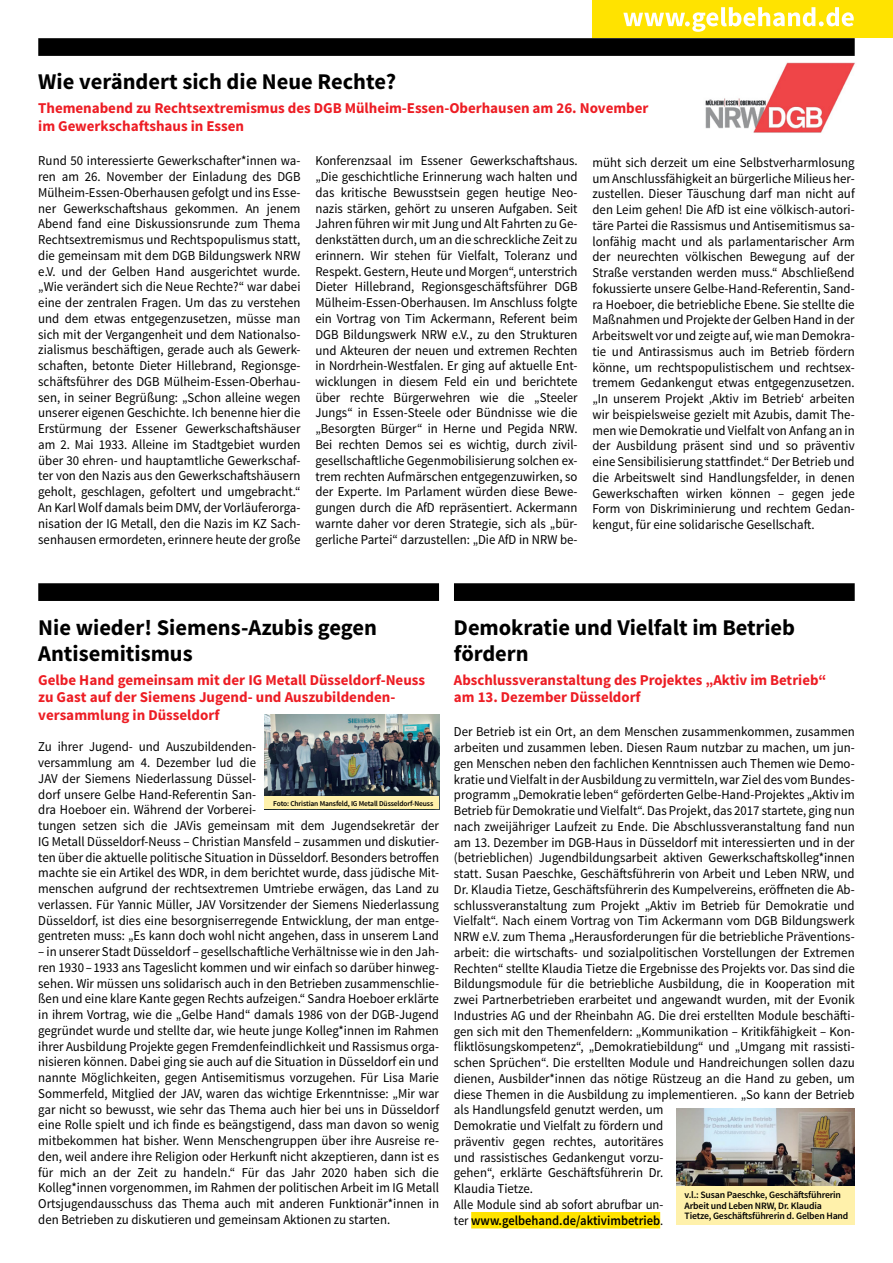
<style>
.page{position:relative;width:893px;height:1263px;background:#fff}
.page>*{position:absolute;margin:0;border:0;box-sizing:border-box;transform-origin:0 0}
.t1{font:700 22.5px/26.5px "Source Sans Pro";color:#000}
.t2{font:700 15px/17.7px "Source Sans Pro";color:#ed1d24}
.t3{font:13.5px/15.8px "Source Sans Pro";color:#000;text-align:justify;scale:.95 1}
.t4{font:600 9.75px/10.5px "Source Sans Pro";letter-spacing:-.02em;color:#000}
.t5{font:600 7.5px "Source Sans Pro";letter-spacing:-.02em;color:#000}
.s1{font-weight:600}
</style>
<div class="page">
<div style="left:592px;top:0;width:301px;height:38px;background:#ffe300"></div>
<svg style="left:623px;top:7px;width:231px;height:25px"></svg>
<img style="left:705px;top:62px;width:150px;height:71px">
<div style="left:38px;top:38px;width:817px;height:18px;background:#000"></div>
<div style="left:454px;top:583px;width:401px;height:18px;background:#000"></div>
<div style="left:38px;top:583px;width:401px;height:18px;background:#000"></div>
<div style="left:471px;top:1212px;width:189px;height:16px;background:#ffe300"></div>
<img style="left:676px;top:1108px;width:179px;height:78px">
<div style="left:676px;top:1186px;width:179px;height:38px;background:#fff1ab"></div>
<img style="left:265px;top:714px;width:174px;height:82px">
<div style="left:265px;top:796px;width:174px;height:13px;background:#fff1ab"></div>
<h1 class="t1" style="left:38px;top:70px;width:359px">Wie verändert sich die Neue Rechte?</h1>
<p class="t2" style="left:38px;top:100px;width:612px">Themenabend zu Rechtsextremismus des DGB Mülheim-Essen-Oberhausen am 26. November im Gewerkschaftshaus in Essen</p>
<p class="t3" style="left:38px;top:153px;width:278px">Rund 50 interessierte Gewerkschafter*innen wa&shy;ren am 26. November der Einladung des DGB Mülheim-Essen-Oberhausen gefolgt und ins Esse&shy;ner Gewerkschaftshaus gekommen. An jenem Abend fand eine Diskussionsrunde zum Thema Rechtsextremismus und Rechtspopulismus statt, die gemeinsam mit dem DGB Bildungswerk NRW e.V. und der Gelben Hand ausgerichtet wurde. „Wie verändert sich die Neue Rechte?“ war dabei eine der zentralen Fragen. Um das zu verstehen und dem etwas entgegenzusetzen, müsse man sich mit der Vergangenheit und dem Nationalso&shy;zialismus beschäftigen, gerade auch als Gewerk&shy;schaften, betonte Dieter Hillebrand, Regionsge&shy;schäftsführer des DGB Mülheim-Essen-Oberhau&shy;sen, in seiner Begrüßung: „Schon alleine wegen unserer eigenen Geschichte. Ich benenne hier die Erstürmung der Essener Gewerkschaftshäuser am 2. Mai 1933. Alleine im Stadtgebiet wurden über 30 ehren- und hauptamtliche Gewerkschaf&shy;ter von den Nazis aus den Gewerkschaftshäusern geholt, geschlagen, gefoltert und umgebracht.“ An Karl Wolf damals beim DMV, der Vorläuferorga&shy;nisation der IG Metall, den die Nazis im KZ Sach&shy;senhausen ermordeten, erinnere heute der große</p>
<p class="t3" style="left:315px;top:153px;width:278px">Konferenzsaal im Essener Gewerkschaftshaus. „Die geschichtliche Erinnerung wach halten und das kritische Bewusstsein gegen heutige Neo&shy;nazis stärken, gehört zu unseren Aufgaben. Seit Jahren führen wir mit Jung und Alt Fahrten zu Ge&shy;denkstätten durch, um an die schreckliche Zeit zu erinnern. Wir stehen für Vielfalt, Toleranz und Respekt. Gestern, Heute und Morgen“, unterstrich Dieter Hillebrand, Regionsgeschäftsführer DGB Mülheim-Essen-Oberhausen. Im Anschluss folgte ein Vortrag von Tim Ackermann, Referent beim DGB Bildungswerk NRW e.V., zu den Strukturen und Akteuren der neuen und extremen Rechten in Nordrhein-Westfalen. Er ging auf aktuelle Ent&shy;wicklungen in diesem Feld ein und berichtete über rechte Bürgerwehren wie die „Steeler Jungs“ in Essen-Steele oder Bündnisse wie die „Besorgten Bürger“ in Herne und Pegida NRW.<br>Bei rechten Demos sei es wichtig, durch zivil&shy;gesellschaftliche Gegenmobilisierung solchen ex&shy;trem rechten Aufmärschen entgegenzuwirken, so der Experte. Im Parlament würden diese Bewe&shy;gungen durch die AfD repräsentiert. Ackermann warnte daher vor deren Strategie, sich als „bür&shy;gerliche Partei“ darzustellen: „Die AfD in NRW be-</p>
<p class="t3" style="left:592px;top:155px;width:278px">müht sich derzeit um eine Selbstverharmlosung um Anschlussfähigkeit an bürgerliche Milieus her&shy;zustellen. Dieser Täuschung darf man nicht auf den Leim gehen! Die AfD ist eine völkisch-autori&shy;täre Partei die Rassismus und Antisemitismus sa&shy;lonfähig macht und als parlamentarischer Arm der neurechten völkischen Bewegung auf der Straße verstanden werden muss.“ Abschließend fokussierte unsere Gelbe-Hand-Referentin, Sand&shy;ra Hoeboer, die betriebliche Ebene. Sie stellte die Maßnahmen und Projekte der Gelben Hand in der Arbeitswelt vor und zeigte auf, wie man Demokra&shy;tie und Antirassismus auch im Betrieb fördern könne, um rechtspopulistischem und rechtsex&shy;tremem Gedankengut etwas entgegenzusetzen. „In unserem Projekt ‚Aktiv im Betrieb‘ arbeiten wir beispielsweise gezielt mit Azubis, damit The&shy;men wie Demokratie und Vielfalt von Anfang an in der Ausbildung präsent sind und so präventiv eine Sensibilisierung stattfindet.“ Der Betrieb und die Arbeitswelt sind Handlungsfelder, in denen Gewerkschaften wirken können – gegen jede Form von Diskriminierung und rechtem Gedan&shy;kengut, für eine solidarische Gesellschaft.</p>
<h1 class="t1" style="left:38px;top:615px;width:340px">Nie wieder! Siemens-Azubis gegen<br>Antisemitismus</h1>
<p class="t2" style="left:38px;top:671px;width:388px">Gelbe Hand gemeinsam mit der IG Metall Düsseldorf-Neuss zu Gast auf der Siemens Jugend- und Auszubildenden&shy;versammlung in Düsseldorf</p>
<p class="t3" style="left:38px;top:739px;width:423px;text-align:left">Zu ihrer Jugend- und Auszubildenden-<br>versammlung am 4. Dezember lud die<br>JAV der Siemens Niederlassung Düssel-<br>dorf unsere Gelbe Hand-Referentin San-<br>dra Hoeboer ein. Während der Vorberei-<br>tungen setzen sich die JAVis gemeinsam mit dem Jugendsekretär der IG Metall Düsseldorf-Neuss – Christian Mansfeld – zusammen und diskutier&shy;ten über die aktuelle politische Situation in Düsseldorf. Besonders betroffen machte sie ein Artikel des WDR, in dem berichtet wurde, dass jüdische Mit&shy;menschen aufgrund der rechtsextremen Umtriebe erwägen, das Land zu verlassen. Für Yannic Müller, JAV Vorsitzender der Siemens Niederlassung Düsseldorf, ist dies eine besorgniserregende Entwicklung, der man entge&shy;gentreten muss: „Es kann doch wohl nicht angehen, dass in unserem Land</p>
<p class="t3" style="left:38px;top:944px;width:423px">– in unserer Stadt Düsseldorf – gesellschaftliche Verhältnisse wie in den Jah&shy;ren 1930 – 1933 ans Tageslicht kommen und wir einfach so darüber hinweg&shy;sehen. Wir müssen uns solidarisch auch in den Betrieben zusammenschlie&shy;ßen und eine klare Kante gegen Rechts aufzeigen.“ Sandra Hoeboer erklärte in ihrem Vortrag, wie die „Gelbe Hand“ damals 1986 von der DGB-Jugend gegründet wurde und stellte dar, wie heute junge Kolleg*innen im Rahmen ihrer Ausbildung Projekte gegen Fremdenfeindlichkeit und Rassismus orga&shy;nisieren können. Dabei ging sie auch auf die Situation in Düsseldorf ein und nannte Möglichkeiten, gegen Antisemitismus vorzugehen. Für Lisa Marie Sommerfeld, Mitglied der JAV, waren das wichtige Erkenntnisse: „Mir war gar nicht so bewusst, wie sehr das Thema auch hier bei uns in Düsseldorf eine Rolle spielt und ich finde es beängstigend, dass man davon so wenig mitbekommen hat bisher. Wenn Menschengruppen über ihre Ausreise re&shy;den, weil andere ihre Religion oder Herkunft nicht akzeptieren, dann ist es für mich an der Zeit zu handeln.“ Für das Jahr 2020 haben sich die Kolleg*innen vorgenommen, im Rahmen der politischen Arbeit im IG Metall Ortsjugendausschuss das Thema auch mit anderen Funktionär*innen in den Betrieben zu diskutieren und gemeinsam Aktionen zu starten.</p>
<p class="t5" style="left:273px;top:798px;width:162px">Foto: Christian Mansfeld, IG Metall Düsseldorf-Neuss</p>
<h1 class="t1" style="left:454px;top:615px;width:343px">Demokratie und Vielfalt im Betrieb fördern</h1>
<p class="t2" style="left:454px;top:671px;width:374px">Abschlussveranstaltung des Projektes „Aktiv im Betrieb“ am 13. Dezember Düsseldorf</p>
<p class="t3" style="left:454px;top:724px;width:423px;text-align:left">Der Betrieb ist ein Ort, an dem Menschen zusammenkommen, zusammen arbeiten und zusammen leben. Diesen Raum nutzbar zu machen, um jun&shy;gen Menschen neben den fachlichen Kenntnissen auch Themen wie Demo&shy;kratie und Vielfalt in der Ausbildung zu vermitteln, war Ziel des vom Bundes&shy;programm „Demokratie leben“ geförderten Gelbe-Hand-Projektes „Aktiv im Betrieb für Demokratie und Vielfalt“. Das Projekt, das 2017 startete, ging nun nach zweijähriger Laufzeit zu Ende. Die Abschlussveranstaltung fand nun am 13. Dezember im DGB-Haus in Düsseldorf mit interessierten und in der (betrieblichen) Jugendbildungsarbeit aktiven Gewerkschaftskolleg*innen statt. Susan Paeschke, Geschäftsführerin von Arbeit und Leben NRW, und Dr. Klaudia Tietze, Geschäftsführerin des Kumpelvereins, eröffneten die Ab&shy;schlussveranstaltung zum Projekt „Aktiv im Betrieb für Demokratie und Vielfalt“. Nach einem Vortrag von Tim Ackermann vom DGB Bildungswerk NRW e.V. zum Thema „Herausforderungen für die betriebliche Präventions&shy;arbeit: die wirtschafts- und sozialpolitischen Vorstellungen der Extremen Rechten“ stellte Klaudia Tietze die Ergebnisse des Projekts vor. Das sind die Bildungsmodule für die betriebliche Ausbildung, die in Kooperation mit zwei Partnerbetrieben erarbeitet und angewandt wurden, mit der Evonik Industries AG und der Rheinbahn AG. Die drei erstellten Module beschäfti&shy;gen sich mit den Themenfeldern: „Kommunikation – Kritikfähigkeit – Kon&shy;fliktlösungskompetenz“, „Demokratiebildung“ und „Umgang mit rassisti&shy;schen Sprüchen“. Die erstellten Module und Handreichungen sollen dazu dienen, Ausbilder*innen das nötige Rüstzeug an die Hand zu geben, um diese Themen in die Ausbildung zu implementieren. „So kann der Betrieb als Handlungsfeld genutzt werden, um<br>Demokratie und Vielfalt zu fördern und<br>präventiv gegen rechtes, autoritäres<br>und rassistisches Gedankengut vorzu-<br>gehen“, erklärte Geschäftsführerin Dr.<br>Klaudia Tietze.<br>Alle Module sind ab sofort abrufbar un-<br>ter <span class="s1">www.gelbehand.de/aktivimbetrieb</span>.</p>
<p class="t4" style="left:685px;top:1190px;width:165px">v.l.: Susan Paeschke, Geschäftsführerin<br>Arbeit und Leben NRW, Dr. Klaudia<br>Tietze, Geschäftsführerin d. Gelben Hand</p>
</div>
